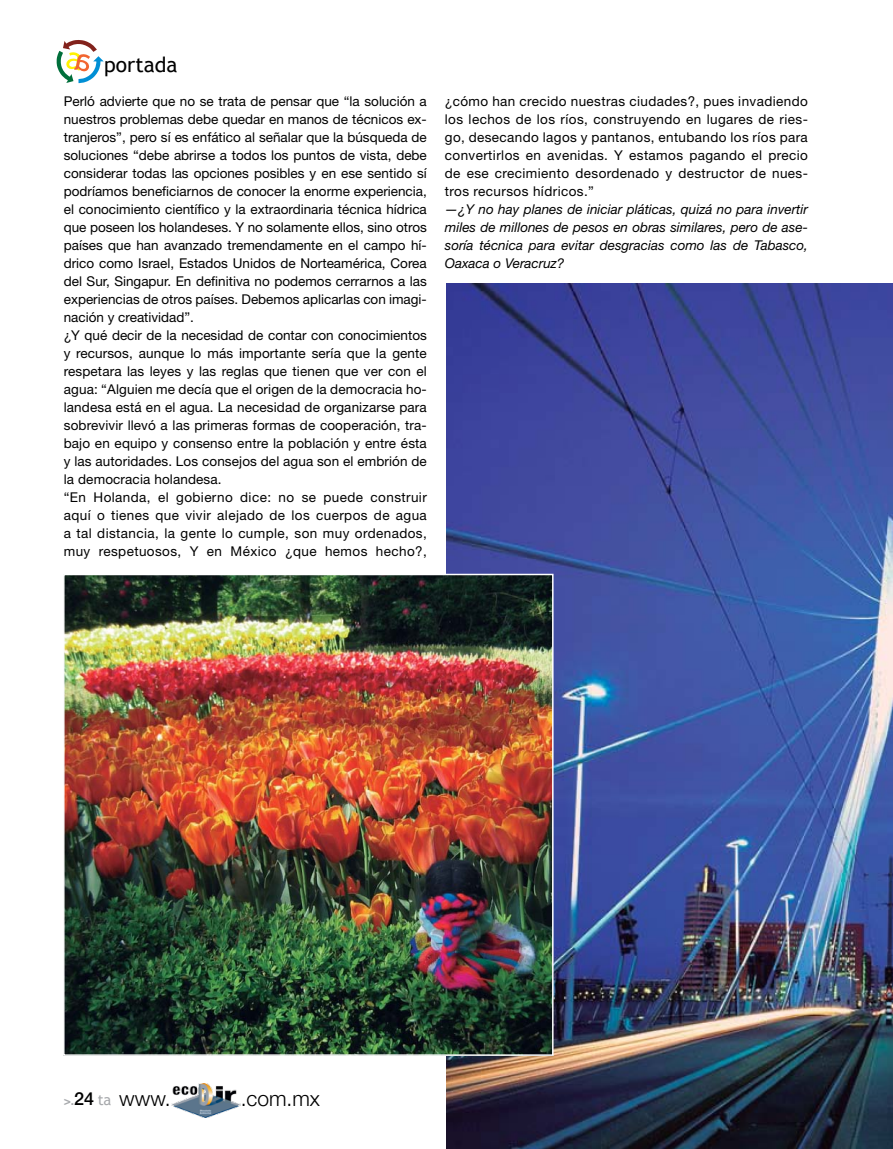
<style>
.page{position:relative;width:893px;height:1149px;background:#fff}
.page>*{position:absolute;margin:0;border:0;box-sizing:border-box;transform-origin:0 0}
.t1{font:300 21px "Helvetica Neue";color:#000}
.t2{font:21px "Trebuchet MS";color:#000}
.t3{font:13.5px/18px "Helvetica Neue";color:#000}
.t4{font:italic 13.5px/18px "Helvetica Neue";color:#000;text-align:justify}
.s1{font-weight:700;font-size:12px;color:#a7a9ac}
.s2{font-weight:500;font-size:18px}
.s3{font-family:"Trebuchet MS";font-weight:400;font-size:15px;color:#a7a9ac}
</style>
<div class="page">
<svg style="left:56px;top:40px;width:48px;height:43px"></svg>
<img style="left:446px;top:283px;width:447px;height:865px">
<img style="left:171px;top:1083px;width:70px;height:33px">
<img style="left:66px;top:576px;width:485px;height:476px">
<div style="left:63px;top:573px;width:491px;height:482px;border:2px solid #fff"></div>
<h1 class="t2" style="left:104px;top:52px;width:75px">portada</h1>
<p class="t3" style="left:64px;top:92px;width:365px">Perló advierte que no se trata de pensar que “la solución a nuestros problemas debe quedar en manos de técnicos ex&shy;tranjeros”, pero sí es enfático al señalar que la búsqueda de soluciones “debe abrirse a todos los puntos de vista, debe considerar todas las opciones posibles y en ese sentido sí podríamos beneficiarnos de conocer la enorme experiencia, el conocimiento científico y la extraordinaria técnica hídrica que poseen los holandeses. Y no solamente ellos, sino otros países que han avanzado tremendamente en el campo hí&shy;drico como Israel, Estados Unidos de Norteamérica, Corea del Sur, Singapur. En definitiva no podemos cerrarnos a las experiencias de otros países. Debemos aplicarlas con imagi&shy;nación y creatividad”.<br>¿Y qué decir de la necesidad de contar con conocimientos y recursos, aunque lo más importante sería que la gente respetara las leyes y las reglas que tienen que ver con el agua: “Alguien me decía que el origen de la democracia ho&shy;landesa está en el agua. La necesidad de organizarse para sobrevivir llevó a las primeras formas de cooperación, tra&shy;bajo en equipo y consenso entre la población y entre ésta y las autoridades. Los consejos del agua son el embrión de la democracia holandesa.<br>“En Holanda, el gobierno dice: no se puede construir aquí o tienes que vivir alejado de los cuerpos de agua a tal distancia, la gente lo cumple, son muy ordenados, muy respetuosos, Y en México ¿que hemos hecho?,</p>
<p class="t3" style="left:445px;top:91px;width:365px;text-align:justify">¿cómo han crecido nuestras ciudades?, pues invadiendo los lechos de los ríos, construyendo en lugares de ries&shy;go, desecando lagos y pantanos, entubando los ríos para convertirlos en avenidas. Y estamos pagando el precio de ese crecimiento desordenado y destructor de nues&shy;tros recursos hídricos.”</p>
<p class="t4" style="left:445px;top:199px;width:365px">—¿Y no hay planes de iniciar pláticas, quizá no para invertir miles de millones de pesos en obras similares, pero de ase&shy;soría técnica para evitar desgracias como las de Tabasco, Oaxaca o Veracruz?</p>
<h1 class="t1" style="left:64px;top:1085px;width:108px"><span class="s1">&gt;.</span><span class="s2">24</span> <span class="s3">ta</span> www.</h1>
<h1 class="t1" style="left:241px;top:1085px;width:81px">.com.mx</h1>
</div>
